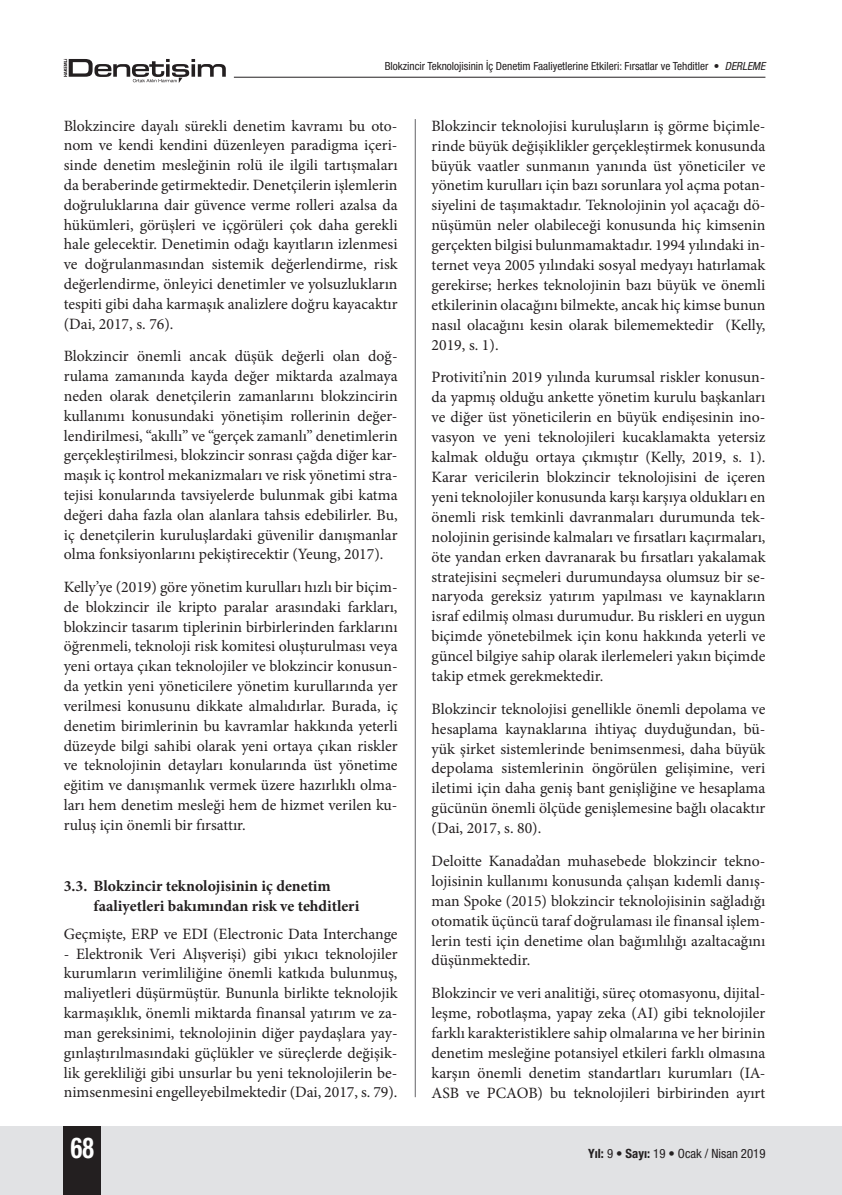
<style>
.page{position:relative;width:842px;height:1195px;background:#fff}
.page>*{position:absolute;margin:0;border:0;box-sizing:border-box;transform-origin:0 0}
.t1{font:700 condensed 28.8px "Helvetica Neue LT Pro";color:#fff;scale:.83 1}
.t2{font:15.75px/20px "Minion Pro";color:#231f20;text-align:justify}
.t3{font:700 15.75px/19.8px "Minion Pro";color:#231f20}
.t4{font:condensed 12.75px "Helvetica Neue LT Pro";color:#231f20}
.t5{font:condensed 11.25px "Helvetica Neue LT Pro";color:#231f20}
.s1{font-style:italic}
.s2{font-weight:700}
</style>
<div class="page">
<hr style="left:415px;top:119px;width:1px;height:978px;background:#636366">
<hr style="left:234px;top:77px;width:531px;height:1px;background:#231f20">
<svg style="left:64px;top:59px;width:162px;height:24px"></svg>
<div style="left:0;top:1127px;width:842px;height:68px;background:#e1e2e4"></div>
<div style="left:64px;top:1127px;width:37px;height:68px;background:#231f20"></div>
<p class="t5" style="left:385px;top:60px;width:382px">Blokzincir Teknolojisinin İç Denetim Faaliyetlerine Etkileri: Fırsatlar ve Tehditler • <span class="s1">DERLEME</span></p>
<p class="t2" style="left:64px;top:116px;width:335px">Blokzincire dayalı sürekli denetim kavramı bu oto&shy;nom ve kendi kendini düzenleyen paradigma içeri&shy;sinde denetim mesleğinin rolü ile ilgili tartışmaları da beraberinde getirmektedir. Denetçilerin işlemlerin doğruluklarına dair güvence verme rolleri azalsa da hükümleri, görüşleri ve içgörüleri çok daha gerekli hale gelecektir. Denetimin odağı kayıtların izlenmesi ve doğrulanmasından sistemik değerlendirme, risk değerlendirme, önleyici denetimler ve yolsuzlukların tespiti gibi daha karmaşık analizlere doğru kayacaktır (Dai, 2017, s. 76).</p>
<p class="t2" style="left:64px;top:346px;width:335px">Blokzincir önemli ancak düşük değerli olan doğ&shy;rulama zamanında kayda değer miktarda azalmaya neden olarak denetçilerin zamanlarını blokzincirin kullanımı konusundaki yönetişim rollerinin değer&shy;lendirilmesi, “akıllı” ve “gerçek zamanlı” denetimlerin gerçekleştirilmesi, blokzincir sonrası çağda diğer kar&shy;maşık iç kontrol mekanizmaları ve risk yönetimi stra&shy;tejisi konularında tavsiyelerde bulunmak gibi katma değeri daha fazla olan alanlara tahsis edebilirler. Bu, iç denetçilerin kuruluşlardaki güvenilir danışmanlar olma fonksiyonlarını pekiştirecektir (Yeung, 2017).</p>
<p class="t2" style="left:64px;top:577px;width:335px">Kelly’ye (2019) göre yönetim kurulları hızlı bir biçim&shy;de blokzincir ile kripto paralar arasındaki farkları, blokzincir tasarım tiplerinin birbirlerinden farklarını öğrenmeli, teknoloji risk komitesi oluşturulması veya yeni ortaya çıkan teknolojiler ve blokzincir konusun&shy;da yetkin yeni yöneticilere yönetim kurullarında yer verilmesi konusunu dikkate almalıdırlar. Burada, iç denetim birimlerinin bu kavramlar hakkında yeterli düzeyde bilgi sahibi olarak yeni ortaya çıkan riskler ve teknolojinin detayları konularında üst yönetime eğitim ve danışmanlık vermek üzere hazırlıklı olma&shy;ları hem denetim mesleği hem de hizmet verilen ku&shy;ruluş için önemli bir fırsattır.</p>
<p class="t3" style="left:94px;top:875px;width:267px;text-indent:-30px">3.3. Blokzincir teknolojisinin iç denetim faaliyetleri bakımından risk ve tehditleri</p>
<p class="t2" style="left:64px;top:924px;width:335px">Geçmişte, ERP ve EDI (Electronic Data Interchange</p>
<p class="t2" style="left:64px;top:944px;width:335px">- Elektronik Veri Alışverişi) gibi yıkıcı teknolojiler kurumların verimliliğine önemli katkıda bulunmuş, maliyetleri düşürmüştür. Bununla birlikte teknolojik karmaşıklık, önemli miktarda finansal yatırım ve za&shy;man gereksinimi, teknolojinin diğer paydaşlara yay&shy;gınlaştırılmasındaki güçlükler ve süreçlerde değişik&shy;lik gerekliliği gibi unsurlar bu yeni teknolojilerin be&shy;nimsenmesini engelleyebilmektedir (Dai, 2017, s. 79).</p>
<p class="t2" style="left:432px;top:116px;width:335px">Blokzincir teknolojisi kuruluşların iş görme biçimle&shy;rinde büyük değişiklikler gerçekleştirmek konusunda büyük vaatler sunmanın yanında üst yöneticiler ve yönetim kurulları için bazı sorunlara yol açma potan&shy;siyelini de taşımaktadır. Teknolojinin yol açacağı dö&shy;nüşümün neler olabileceği konusunda hiç kimsenin gerçekten bilgisi bulunmamaktadır. 1994 yılındaki in&shy;ternet veya 2005 yılındaki sosyal medyayı hatırlamak gerekirse; herkes teknolojinin bazı büyük ve önemli etkilerinin olacağını bilmekte, ancak hiç kimse bunun nasıl olacağını kesin olarak bilememektedir (Kelly, 2019, s. 1).</p>
<p class="t2" style="left:432px;top:367px;width:335px">Protiviti’nin 2019 yılında kurumsal riskler konusun&shy;da yapmış olduğu ankette yönetim kurulu başkanları ve diğer üst yöneticilerin en büyük endişesinin ino&shy;vasyon ve yeni teknolojileri kucaklamakta yetersiz kalmak olduğu ortaya çıkmıştır (Kelly, 2019, s. 1).<br>Karar vericilerin blokzincir teknolojisini de içeren yeni teknolojiler konusunda karşı karşıya oldukları en önemli risk temkinli davranmaları durumunda tek&shy;nolojinin gerisinde kalmaları ve fırsatları kaçırmaları, öte yandan erken davranarak bu fırsatları yakalamak stratejisini seçmeleri durumundaysa olumsuz bir se&shy;naryoda gereksiz yatırım yapılması ve kaynakların israf edilmiş olması durumudur. Bu riskleri en uygun biçimde yönetebilmek için konu hakkında yeterli ve güncel bilgiye sahip olarak ilerlemeleri yakın biçimde takip etmek gerekmektedir.</p>
<p class="t2" style="left:432px;top:699px;width:335px">Blokzincir teknolojisi genellikle önemli depolama ve hesaplama kaynaklarına ihtiyaç duyduğundan, bü&shy;yük şirket sistemlerinde benimsenmesi, daha büyük depolama sistemlerinin öngörülen gelişimine, veri iletimi için daha geniş bant genişliğine ve hesaplama gücünün önemli ölçüde genişlemesine bağlı olacaktır (Dai, 2017, s. 80).</p>
<p class="t2" style="left:432px;top:851px;width:335px">Deloitte Kanada’dan muhasebede blokzincir tekno&shy;lojisinin kullanımı konusunda çalışan kıdemli danış&shy;man Spoke (2015) blokzincir teknolojisinin sağladığı otomatik üçüncü taraf doğrulaması ile finansal işlem&shy;lerin testi için denetime olan bağımlılığı azaltacağını düşünmektedir.</p>
<p class="t2" style="left:432px;top:983px;width:335px">Blokzincir ve veri analitiği, süreç otomasyonu, dijital&shy;leşme, robotlaşma, yapay zeka (AI) gibi teknolojiler farklı karakteristiklere sahip olmalarına ve her birinin denetim mesleğine potansiyel etkileri farklı olmasına karşın önemli denetim standartları kurumları (IA-ASB ve PCAOB) bu teknolojileri birbirinden ayırt</p>
<h1 class="t1" style="left:71px;top:1130px;width:29px">68</h1>
<p class="t4" style="left:588px;top:1145px;width:179px"><span class="s2">Yıl:</span> 9 <span class="s2">• Sayı:</span> 19 <span class="s2">•</span> Ocak / Nisan 2019</p>
</div>
